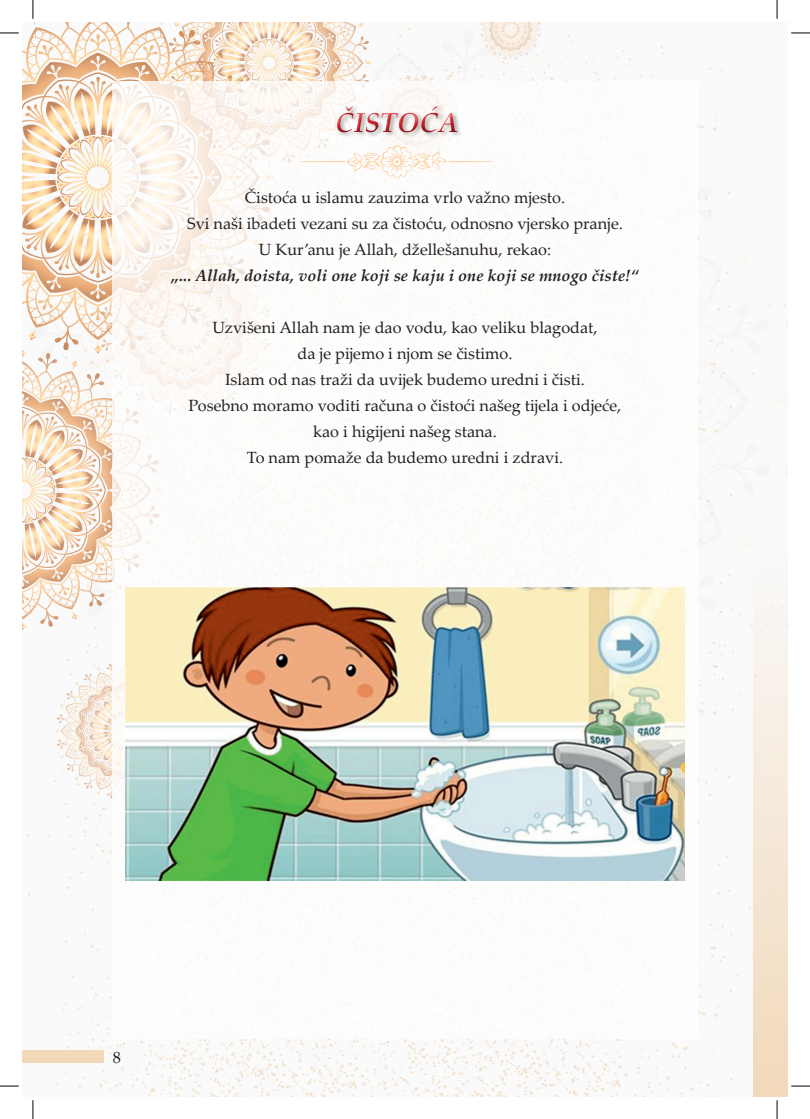
<style>
.page{position:relative;width:810px;height:1119px;background:#fff}
.page>*{position:absolute;margin:0;border:0;box-sizing:border-box;transform-origin:0 0}
.t1{font:italic 700 27.5px "Palatino Linotype";color:#d1232a}
.tekst{font:16.25px "Palatino Linotype";color:#231f20}
.tekst-2{font:italic 700 16.25px "Palatino Linotype";color:#231f20}
</style>
<div class="page">
<img style="left:22px;top:22px;width:766px;height:1074px">
<div style="left:22px;top:1050px;width:82px;height:12px;background:#f2d9ba"></div>
<div style="left:753px;top:550px;width:35px;height:546px;background:linear-gradient(to bottom,#f9f9f9,#f2d9ba)"></div>
<div style="left:113px;top:81px;width:585px;height:956px;background:#fff"></div>
<div style="left:328px;top:98px;width:137px;height:37px;background:#fff;opacity:.75"></div>
<div style="left:331px;top:100px;width:135px;height:41px;background:#231f20;opacity:.75"></div>
<img style="left:125px;top:587px;width:560px;height:293px">
<svg style="left:301px;top:145px;width:192px;height:33px"></svg>
<svg style="left:0;top:32px;width:19px;height:2px"></svg>
<svg style="left:791px;top:32px;width:19px;height:2px"></svg>
<svg style="left:0;top:1085px;width:19px;height:1px"></svg>
<svg style="left:791px;top:1085px;width:19px;height:1px"></svg>
<svg style="left:32px;top:0;width:2px;height:19px"></svg>
<svg style="left:32px;top:1100px;width:2px;height:18px"></svg>
<svg style="left:776px;top:0;width:2px;height:19px"></svg>
<svg style="left:776px;top:1100px;width:2px;height:18px"></svg>
<h1 class="t1" style="left:335px;top:103px;width:125px">ČISTOĆA</h1>
<p class="tekst" style="left:245px;top:185px;width:322px">Čistoća u islamu zauzima vrlo važno mjesto.</p>
<p class="tekst" style="left:187px;top:211px;width:437px">Svi naši ibadeti vezani su za čistoću, odnosno vjersko pranje.</p>
<p class="tekst" style="left:259px;top:238px;width:294px">U Kur’anu je Allah, džellešanuhu, rekao:</p>
<p class="tekst-2" style="left:171px;top:264px;width:469px">„... Allah, doista, voli one koji se kaju i one koji se mnogo čiste!“</p>
<p class="tekst" style="left:212px;top:316px;width:387px">Uzvišeni Allah nam je dao vodu, kao veliku blagodat,</p>
<p class="tekst" style="left:297px;top:342px;width:217px">da je pĳemo i njom se čistimo.</p>
<p class="tekst" style="left:225px;top:368px;width:361px">Islam od nas traži da uvĳek budemo uredni i čisti.</p>
<p class="tekst" style="left:189px;top:394px;width:434px">Posebno moramo voditi računa o čistoći našeg tĳela i odjeće,</p>
<p class="tekst" style="left:313px;top:420px;width:185px">kao i higĳeni našeg stana.</p>
<p class="tekst" style="left:247px;top:446px;width:318px">To nam pomaže da budemo uredni i zdravi.</p>
<p class="tekst" style="left:113px;top:1045px;width:10px">8</p>
</div>
